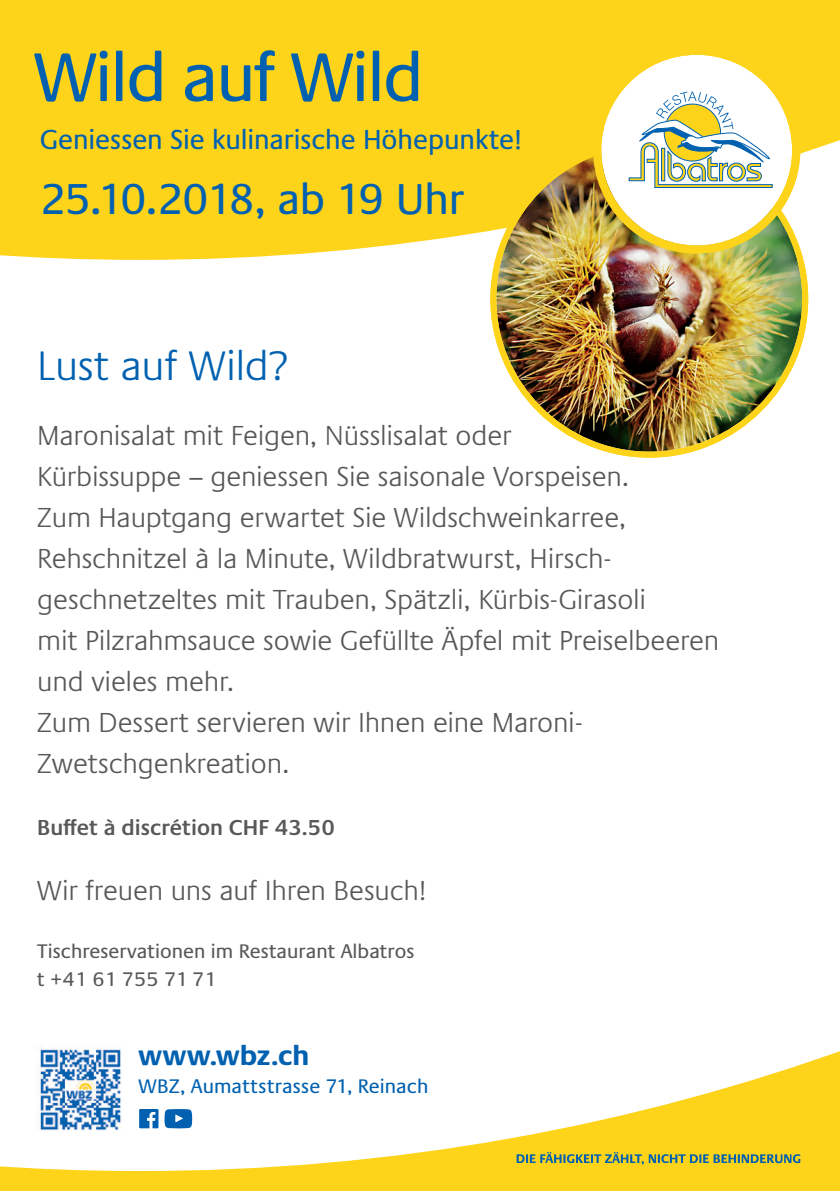
<style>
.page{position:relative;width:840px;height:1191px;background:#fff}
.page>*{position:absolute;margin:0;border:0;box-sizing:border-box;transform-origin:0 0}
.Titel{font:70px "Praxis LT Pro";letter-spacing:-.02em;color:#0161b0}
.Datum{font:44px "Praxis LT Pro";letter-spacing:-.035em;color:#0161b0}
.Lead_1{font:300 42px "Praxis LT Pro";letter-spacing:-.01em;color:#0161b0}
.Grundtext{font:300 28px/41px "Praxis LT Pro";letter-spacing:-.01em;color:#57585a}
.Datum-2{font:28px "Praxis LT Pro";letter-spacing:-.005em;color:#0161b0}
.t1{font:700 28px "Praxis LT Pro";color:#0161b0}
.t2{font:600 22px "Praxis LT Pro";color:#57585a}
.Telefon{font:20px "Praxis LT Pro";color:#57585a}
.t3{font:20px "Praxis LT Pro";letter-spacing:.005em;color:#0161b0}
</style>
<div class="page">
<svg style="left:0;top:1049px;width:839px;height:142px"></svg>
<div style="left:0;top:0;width:839px;height:260px;background:#fed41a"></div>
<svg style="left:516px;top:1152px;width:283px;height:12px;background:#a5ab4e"></svg>
<svg style="left:139px;top:1109px;width:19px;height:19px"></svg>
<svg style="left:164px;top:1109px;width:28px;height:19px"></svg>
<img style="left:37px;top:1046px;width:88px;height:87px">
<img style="left:496px;top:155px;width:305px;height:296px">
<svg style="left:592px;top:47px;width:207px;height:207px"></svg>
<svg style="left:627px;top:92px;width:145px;height:96px"></svg>
<p class="Titel" style="left:34px;top:37px;width:390px">Wild auf Wild</p>
<p class="Datum-2" style="left:40px;top:124px;width:484px">Geniessen Sie kulinarische Höhepunkte!</p>
<p class="Datum" style="left:40px;top:173px;width:426px">25.10.2018, ab 19 Uhr</p>
<p class="Lead_1" style="left:37px;top:342px;width:253px">Lust auf Wild?</p>
<p class="Grundtext" style="left:37px;top:415px;width:593px">Maronisalat mit Feigen, Nüsslisalat oder<br>Kürbissuppe – geniessen Sie saisonale Vorspeisen.</p>
<p class="Grundtext" style="left:37px;top:497px;width:683px">Zum Hauptgang erwartet Sie Wildschweinkarree, Rehschnitzel à la Minute, Wildbratwurst, Hirsch&shy;geschnetzeltes mit Trauben, Spätzli, Kürbis-Girasoli<br>mit Pilzrahmsauce sowie Gefüllte Äpfel mit Preiselbeeren und vieles mehr.</p>
<p class="Grundtext" style="left:37px;top:702px;width:546px">Zum Dessert servieren wir Ihnen eine Maroni-<br>Zwetschgenkreation.</p>
<p class="t2" style="left:37px;top:814px;width:299px">Buffet à discrétion CHF 43.50</p>
<p class="Grundtext" style="left:37px;top:870px;width:391px">Wir freuen uns auf Ihren Besuch!</p>
<p class="Telefon" style="left:37px;top:939px;width:378px">Tischreservationen im Restaurant Albatros</p>
<p class="Telefon" style="left:37px;top:967px;width:180px">t +41 61 755 71 71</p>
<p class="t1" style="left:138px;top:1039px;width:172px">www.wbz.ch</p>
<p class="t3" style="left:138px;top:1075px;width:291px">WBZ, Aumattstrasse 71, Reinach</p>
</div>
